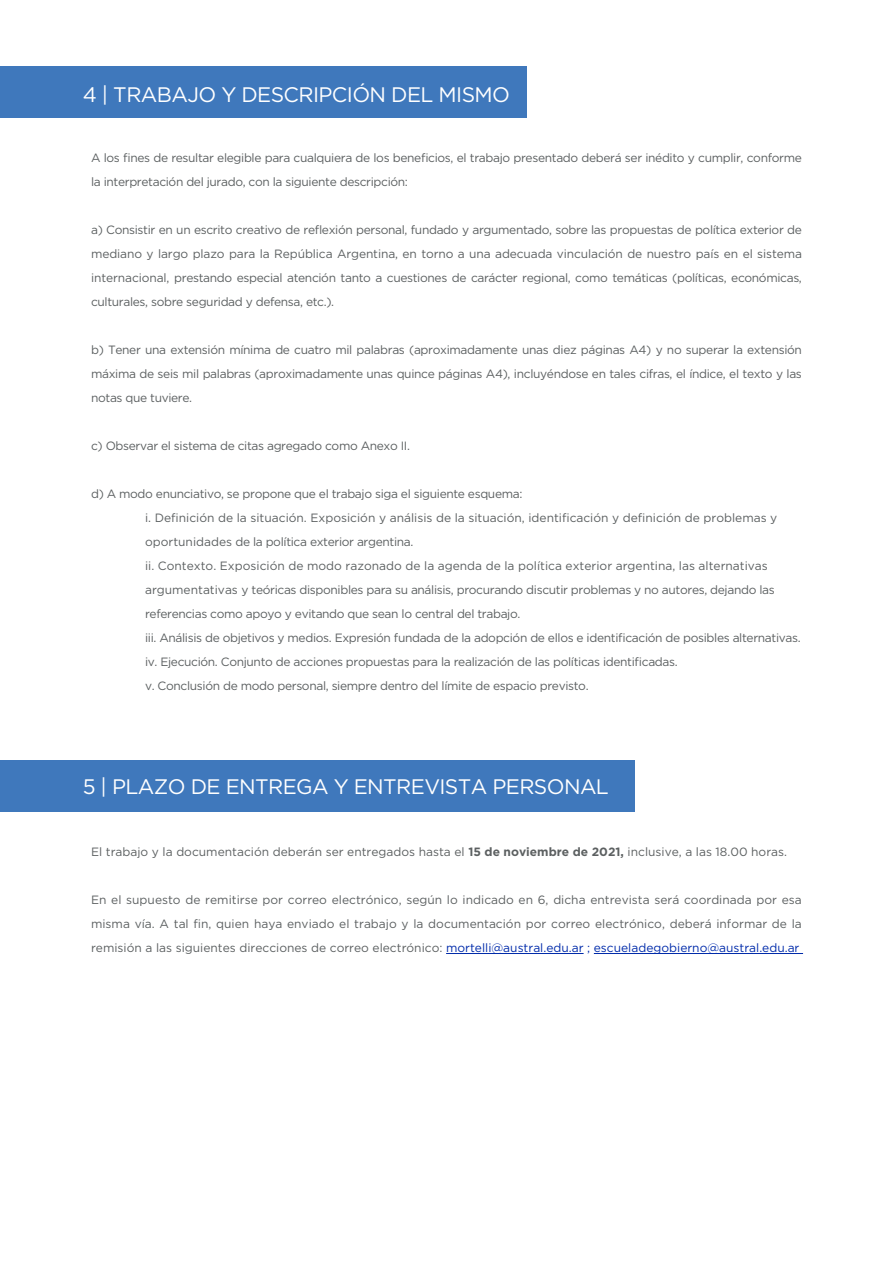
<style>
.page{position:relative;width:893px;height:1263px;background:#fff}
.page>*{position:absolute;margin:0;border:0;box-sizing:border-box;transform-origin:0 0}
.t1{font:21px "Gotham";letter-spacing:-.03em;color:#fff}
.t2{font:12px/24px "Gotham";letter-spacing:-.03em;color:#5c6061;text-align:justify}
.t3{font:12px "Gotham";color:#5c6061}
.s1{font-weight:700}
.s2{color:#002baa}
</style>
<div class="page">
<div style="left:0;top:66px;width:526px;height:51px;background:#3f78bc"></div>
<div style="left:0;top:760px;width:634px;height:51px;background:#3f78bc"></div>
<hr style="left:446px;top:953px;width:138px;height:1px;background:#002baa">
<hr style="left:594px;top:953px;width:209px;height:1px;background:#002baa">
<h1 class="t1" style="left:83px;top:81px;width:429px">4 | TRABAJO Y DESCRIPCIÓN DEL MISMO</h1>
<p class="t2" style="left:91px;top:146px;width:712px">A los fines de resultar elegible para cualquiera de los beneficios, el trabajo presentado deberá ser inédito y cumplir, conforme la interpretación del jurado, con la siguiente descripción:</p>
<p class="t2" style="left:91px;top:218px;width:712px">a) Consistir en un escrito creativo de reflexión personal, fundado y argumentado, sobre las propuestas de política exterior de mediano y largo plazo para la República Argentina, en torno a una adecuada vinculación de nuestro país en el sistema internacional, prestando especial atención tanto a cuestiones de carácter regional, como temáticas (políticas, económicas, culturales, sobre seguridad y defensa, etc.).</p>
<p class="t2" style="left:91px;top:338px;width:712px">b) Tener una extensión mínima de cuatro mil palabras (aproximadamente unas diez páginas A4) y no superar la extensión máxima de seis mil palabras (aproximadamente unas quince páginas A4), incluyéndose en tales cifras, el índice, el texto y las notas que tuviere.</p>
<p class="t2" style="left:91px;top:434px;width:320px">c) Observar el sistema de citas agregado como Anexo II.</p>
<p class="t2" style="left:145px;top:482px;width:657px;text-align:left;text-indent:-54px">d) A modo enunciativo, se propone que el trabajo siga el siguiente esquema:<br>i. Definición de la situación. Exposición y análisis de la situación, identificación y definición de problemas y oportunidades de la política exterior argentina.<br>ii. Contexto. Exposición de modo razonado de la agenda de la política exterior argentina, las alternativas argumentativas y teóricas disponibles para su análisis, procurando discutir problemas y no autores, dejando las referencias como apoyo y evitando que sean lo central del trabajo.<br>iii. Análisis de objetivos y medios. Expresión fundada de la adopción de ellos e identificación de posibles alternativas. iv. Ejecución. Conjunto de acciones propuestas para la realización de las políticas identificadas.<br>v. Conclusión de modo personal, siempre dentro del límite de espacio previsto.</p>
<h1 class="t1" style="left:83px;top:773px;width:528px">5 | PLAZO DE ENTREGA Y ENTREVISTA PERSONAL</h1>
<p class="t3" style="left:91px;top:844px;width:697px">El trabajo y la documentación deberán ser entregados hasta el <span class="s1">15 de noviembre de 2021,</span> inclusive, a las 18.00 horas.</p>
<p class="t2" style="left:91px;top:887px;width:712px">En el supuesto de remitirse por correo electrónico, según lo indicado en 6, dicha entrevista será coordinada por esa misma vía. A tal fin, quien haya enviado el trabajo y la documentación por correo electrónico, deberá informar de la remisión a las siguientes direcciones de correo electrónico: <span class="s2">mortelli@austral.edu.ar ; escueladegobierno@austral.edu.ar</span></p>
</div>
